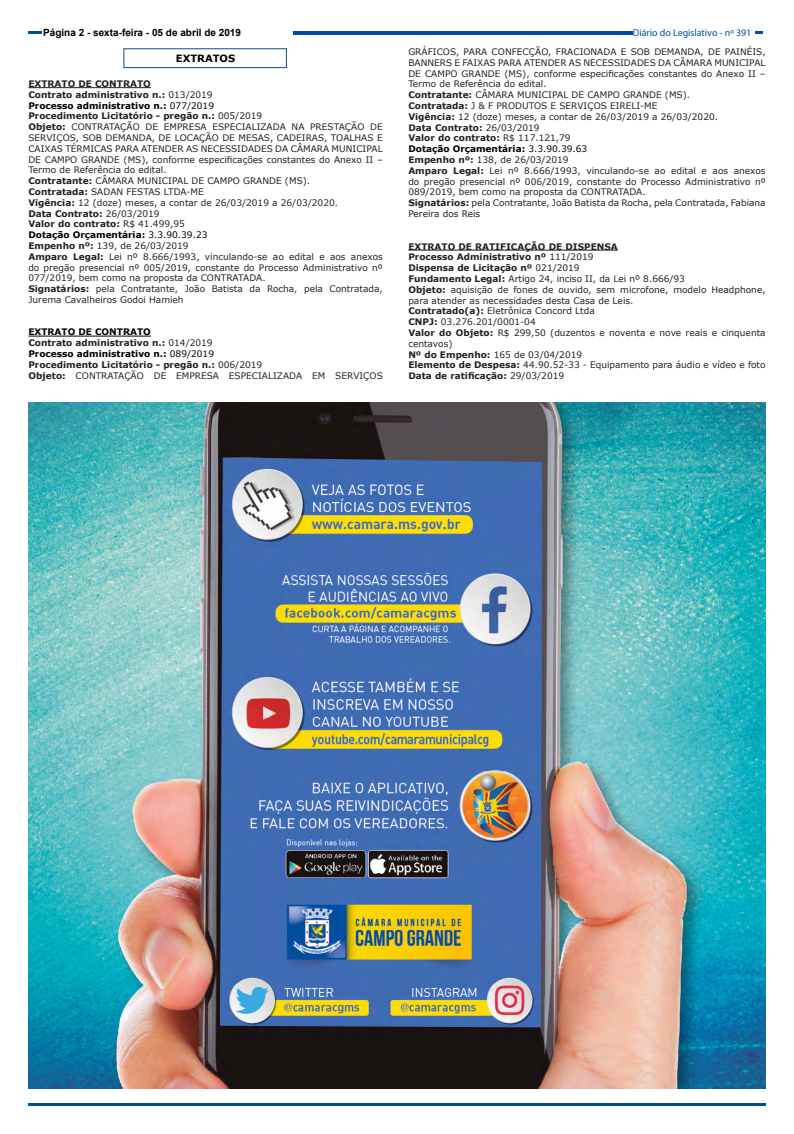
<style>
.page{position:relative;width:794px;height:1134px;background:#fff}
.page>*{position:absolute;margin:0;border:0;box-sizing:border-box;transform-origin:0 0}
.t1{font:700 10px "Arial";color:#000}
.t2{font:10px "Myriad Pro";color:#004f9f}
.t3{font:700 10px "Verdana";color:#000}
.t4{font:9px/10.8px "Verdana";color:#222}
.t5{font:700 9px/10.8px "Verdana";color:#222}
.s1{font-weight:700}
.s2{font-weight:700;color:#000}
.s3{color:#000}
.s4{font-weight:400}
.s5{font-weight:400;color:#000}
</style>
<div class="page">
<svg style="left:28px;top:31px;width:13px;height:3px"></svg>
<hr style="left:28px;top:1103px;width:737px;height:3px;background:#004f9f">
<svg style="left:755px;top:31px;width:8px;height:3px"></svg>
<hr style="left:293px;top:31px;width:339px;height:3px;background:#004f9f">
<div style="left:123px;top:48px;width:164px;height:20px;background:#fff;border:1px solid #004f9f"></div>
<hr style="left:28px;top:87px;width:123px;height:1px;background:#222">
<hr style="left:28px;top:336px;width:123px;height:1px;background:#000">
<hr style="left:408px;top:250px;width:210px;height:1px;background:#222">
<img style="left:28px;top:403px;width:737px;height:686px">
<p class="t1" style="left:43px;top:25px;width:199px">Página 2 - sexta-feira - 05 de abril de 2019</p>
<p class="t2" style="left:633px;top:26px;width:120px">Diário do Legislativo - nº 391</p>
<p class="t3" style="left:176px;top:52px;width:61px">EXTRATOS</p>
<p class="t4" style="left:28px;top:78px;width:356px"><span class="s1">EXTRATO DE CONTRATO<br>Contrato administrativo n.:</span> 013/2019<br><span class="s2">Processo administrativo n.:</span> <span class="s3">077/2019<br></span><span class="s1">Procedimento Licitatório - pregão n.:</span> 005/2019<br><span class="s1">Objeto:</span> CONTRATAÇÃO DE EMPRESA ESPECIALIZADA NA PRESTAÇÃO DE SERVIÇOS, SOB DEMANDA, DE LOCAÇÃO DE MESAS, CADEIRAS, TOALHAS E CAIXAS TÉRMICAS PARA ATENDER AS NECESSIDADES DA CÂMARA MUNICIPAL DE CAMPO GRANDE (MS), conforme especificações constantes do Anexo II – Termo de Referência do edital.<br><span class="s1">Contratante:</span> CÂMARA MUNICIPAL DE CAMPO GRANDE (MS).<br><span class="s1">Contratada:</span> SADAN FESTAS LTDA-ME<br><span class="s1">Vigência:</span> 12 (doze) meses, a contar de 26/03/2019 a 26/03/2020.<br><span class="s1">Data Contrato:</span> 26/03/2019<br><span class="s1">Valor do contrato:</span> R$ 41.499,95<br><span class="s2">Dotação Orçamentária:</span> <span class="s3">3.3.90.39.23<br></span><span class="s1">Empenho nº:</span> 139, de 26/03/2019<br><span class="s1">Amparo Legal:</span> Lei nº 8.666/1993, vinculando-se ao edital e aos anexos do pregão presencial nº 005/2019, constante do Processo Administrativo nº 077/2019, bem como na proposta da CONTRATADA.<br><span class="s1">Signatários:</span> pela Contratante, João Batista da Rocha, pela Contratada, Jurema Cavalheiros Godoi Hamieh</p>
<p class="t5" style="left:28px;top:327px;width:356px"><span class="s3">EXTRATO DE CONTRATO<br></span>Contrato administrativo n.: <span class="s4">014/2019<br></span><span class="s3">Processo administrativo n.:</span> <span class="s5">089/2019<br></span>Procedimento Licitatório - pregão n.: <span class="s4">006/2019<br></span>Objeto: <span class="s4">CONTRATAÇÃO DE EMPRESA ESPECIALIZADA EM SERVIÇOS</span></p>
<p class="t4" style="left:408px;top:46px;width:359px">GRÁFICOS, PARA CONFECÇÃO, FRACIONADA E SOB DEMANDA, DE PAINÉIS, BANNERS E FAIXAS PARA ATENDER AS NECESSIDADES DA CÂMARA MUNICIPAL DE CAMPO GRANDE (MS), conforme especificações constantes do Anexo II – Termo de Referência do edital.<br><span class="s1">Contratante:</span> CÂMARA MUNICIPAL DE CAMPO GRANDE (MS).<br><span class="s1">Contratada:</span> J &amp; F PRODUTOS E SERVIÇOS EIRELI-ME<br><span class="s1">Vigência:</span> 12 (doze) meses, a contar de 26/03/2019 a 26/03/2020.<br><span class="s1">Data Contrato:</span> 26/03/2019<br><span class="s1">Valor do contrato:</span> R$ 117.121,79<br><span class="s2">Dotação Orçamentária:</span> <span class="s3">3.3.90.39.63<br></span><span class="s1">Empenho nº:</span> 138, de 26/03/2019<br><span class="s1">Amparo Legal:</span> Lei nº 8.666/1993, vinculando-se ao edital e aos anexos do pregão presencial nº 006/2019, constante do Processo Administrativo nº 089/2019, bem como na proposta da CONTRATADA.<br><span class="s1">Signatários:</span> pela Contratante, João Batista da Rocha, pela Contratada, Fabiana Pereira dos Reis</p>
<p class="t4" style="left:408px;top:241px;width:359px"><span class="s1">EXTRATO DE RATIFICAÇÃO DE DISPENSA<br>Processo Administrativo nº</span> 111/2019<br><span class="s1">Dispensa de Licitação nº</span> 021/2019<br><span class="s1">Fundamento Legal:</span> Artigo 24, inciso II, da Lei nº 8.666/93<br><span class="s1">Objeto:</span> aquisição de fones de ouvido, sem microfone, modelo Headphone, para atender as necessidades desta Casa de Leis.<br><span class="s1">Contratado(a):</span> Eletrônica Concord Ltda<br><span class="s1">CNPJ:</span> 03.276.201/0001-04<br><span class="s1">Valor do Objeto:</span> R$ 299,50 (duzentos e noventa e nove reais e cinquenta centavos)<br><span class="s1">Nº do Empenho:</span> 165 de 03/04/2019<br><span class="s1">Elemento de Despesa:</span> 44.90.52-33 - Equipamento para áudio e vídeo e foto <span class="s1">Data de ratificação:</span> 29/03/2019</p>
</div>
